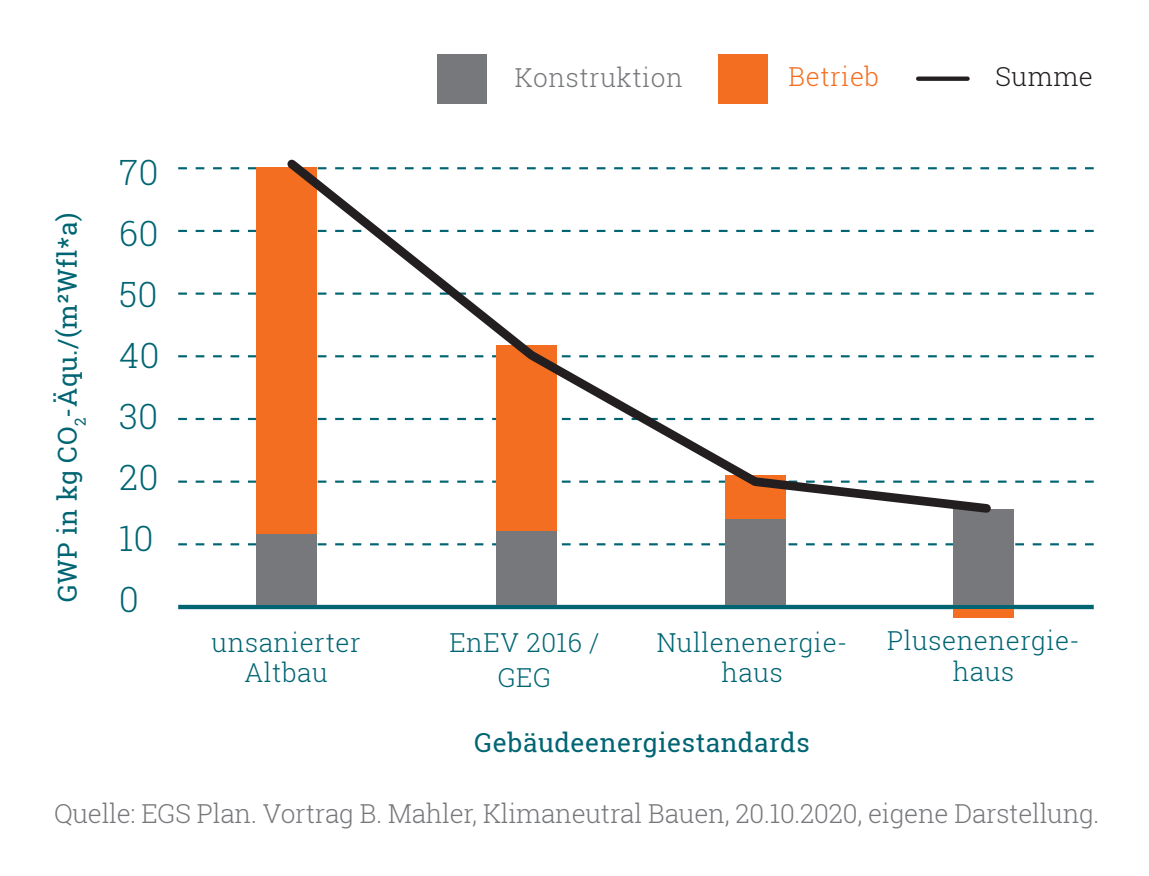
<style>
.page{position:relative;width:1149px;height:876px;background:#fff}
.page>*{position:absolute;margin:0;border:0;box-sizing:border-box;transform-origin:0 0}
.t1{font:300 34.8px/61.1px "Roboto Slab";letter-spacing:.02em;color:#006573}
.t2{font:300 26.1px "Roboto Slab";letter-spacing:-.01em;color:#76787b}
.t3{font:300 26.1px/30.5px "Roboto Slab";letter-spacing:.02em;color:#006573;text-align:center}
.t4{font:26.1px "Roboto Slab";letter-spacing:.02em;color:#006573}
.t5{font:300 26.1px "Roboto Slab";letter-spacing:.02em;color:#76787b}
.t6{font:300 26.1px "Roboto Slab";letter-spacing:.02em;color:#f36e21}
.t7{font:300 26.1px "Roboto Slab";letter-spacing:.02em;color:#231f20}
</style>
<div class="page">
<svg style="left:178px;top:167px;width:915px;height:2px"></svg>
<svg style="left:178px;top:293px;width:915px;height:2px"></svg>
<svg style="left:178px;top:418px;width:915px;height:2px"></svg>
<svg style="left:178px;top:543px;width:915px;height:2px"></svg>
<svg style="left:178px;top:230px;width:915px;height:2px"></svg>
<svg style="left:178px;top:355px;width:915px;height:2px"></svg>
<svg style="left:178px;top:481px;width:915px;height:2px"></svg>
<hr style="left:178px;top:605px;width:915px;height:4px;background:#006573">
<div style="left:437px;top:54px;width:50px;height:49px;background:#76787b"></div>
<div style="left:718px;top:54px;width:49px;height:49px;background:#f36e21"></div>
<div style="left:256px;top:167px;width:60px;height:368px;background:#f36e21"></div>
<div style="left:256px;top:535px;width:60px;height:70px;background:#76787b"></div>
<div style="left:724px;top:475px;width:61px;height:44px;background:#f36e21"></div>
<div style="left:952px;top:510px;width:61px;height:95px;background:#76787b"></div>
<div style="left:496px;top:345px;width:61px;height:187px;background:#f36e21"></div>
<div style="left:496px;top:532px;width:61px;height:73px;background:#76787b"></div>
<div style="left:724px;top:519px;width:61px;height:86px;background:#76787b"></div>
<div style="left:952px;top:609px;width:61px;height:9px;background:#f36e21"></div>
<svg style="left:287px;top:159px;width:708px;height:359px"></svg>
<svg style="left:917px;top:77px;width:50px;height:4px"></svg>
<p class="t4" style="left:50px;top:602px;width:390px;rotate:-90deg">GWP in kg CO<sub>2</sub>-Äqu./(m²Wfl*a)</p>
<h1 class="t1" style="left:119px;top:141px;width:42px">70<br>60<br>50<br>40<br>30<br>20<br>10<br>0</h1>
<p class="t5" style="left:515px;top:59px;width:169px">Konstruktion</p>
<p class="t6" style="left:788px;top:59px;width:92px">Betrieb</p>
<p class="t7" style="left:995px;top:59px;width:99px">Summe</p>
<p class="t3" style="left:211px;top:627px;width:151px">unsanierter<br>Altbau</p>
<p class="t3" style="left:449px;top:624px;width:152px;line-height:34.8px">EnEV 2016 /<br>GEG</p>
<p class="t3" style="left:656px;top:627px;width:192px">Nullenenergie&shy;haus</p>
<p class="t3" style="left:886px;top:625px;width:194px">Plusenenergie&shy;haus</p>
<p class="t4" style="left:474px;top:725px;width:336px">Gebäudeenergiestandards</p>
<p class="t2" style="left:54px;top:795px;width:1046px">Quelle: EGS Plan. Vortrag B. Mahler, Klimaneutral Bauen, 20.10.2020, eigene Darstellung.</p>
</div>
